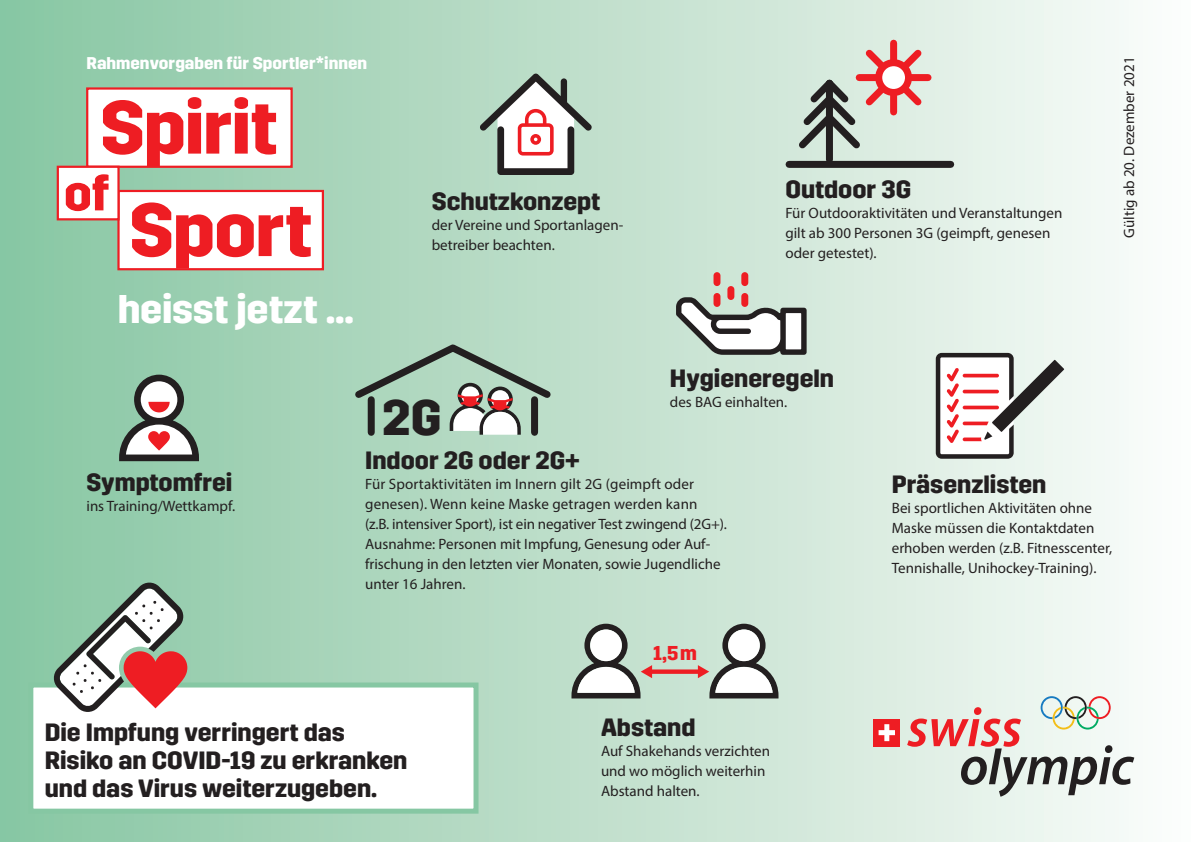
<style>
.page{position:relative;width:1191px;height:842px;background:#fff}
.page>*{position:absolute;margin:0;border:0;box-sizing:border-box;transform-origin:0 0}
.t1{font:700 75px/102.5px "Trim";letter-spacing:-.015em;color:#ee1d23;text-align:center}
.t2{font:700 49.9px "Trim";color:#231f20}
.t3{font:700 40px "Trim";letter-spacing:-.005em;color:#fff}
.t4{font:700 25px/28px "Trim";color:#231f20}
.t5{font:700 20px "Trim";color:#ee1d23}
.t6{font:700 17px "Trim";color:#fff}
.t7{font:15px/20px "Myriad Pro";color:#231f20}
</style>
<div class="page">
<div style="left:0;top:0;width:1191px;height:842px;background:linear-gradient(to right,#87c5a1,#fbfcfa)"></div>
<svg style="left:907px;top:696px;width:227px;height:101px"></svg>
<div style="left:873px;top:719px;width:27px;height:27px;background:#ee1d23"></div>
<svg style="left:878px;top:724px;width:17px;height:17px"></svg>
<svg style="left:56px;top:86px;width:269px;height:185px"></svg>
<svg style="left:571px;top:624px;width:207px;height:74px"></svg>
<svg style="left:119px;top:375px;width:80px;height:86px"></svg>
<svg style="left:676px;top:297px;width:130px;height:58px"></svg>
<div style="left:713px;top:272px;width:7px;height:14px;background:#ee1d23;border-radius:3px"></div>
<div style="left:727px;top:286px;width:7px;height:14px;background:#ee1d23;border-radius:3px"></div>
<div style="left:713px;top:293px;width:7px;height:14px;background:#ee1d23;border-radius:3px"></div>
<div style="left:741px;top:293px;width:7px;height:14px;background:#ee1d23;border-radius:3px"></div>
<div style="left:741px;top:272px;width:7px;height:14px;background:#ee1d23;border-radius:3px"></div>
<svg style="left:479px;top:73px;width:113px;height:102px"></svg>
<svg style="left:935px;top:353px;width:129px;height:106px"></svg>
<div style="left:31px;top:685px;width:445px;height:126px;background:#fff"></div>
<div style="left:28px;top:682px;width:450px;height:132px;border:5px solid #86c7a3"></div>
<svg style="left:53px;top:581px;width:134px;height:131px"></svg>
<svg style="left:349px;top:340px;width:207px;height:95px;background:#a8c2b0"></svg>
<div style="left:368px;top:400px;width:7px;height:32px;background:#231f20"></div>
<div style="left:531px;top:400px;width:7px;height:32px;background:#231f20"></div>
<div style="left:826px;top:83px;width:7px;height:77px;background:#231f20"></div>
<svg style="left:792px;top:43px;width:136px;height:112px;background:#c4c3ba"></svg>
<svg style="left:878px;top:63px;width:30px;height:29px"></svg>
<div style="left:875px;top:59px;width:37px;height:37px;border:7px solid #ee1d23;border-radius:50%"></div>
<div style="left:789px;top:161px;width:161px;height:7px;background:#231f20"></div>
<p class="t6" style="left:86px;top:54px;width:282px">Rahmenvorgaben für Sportler*innen</p>
<h1 class="t1" style="left:100px;top:78px;width:213px">Spirit<br>Sport</h1>
<h3 class="t3" style="left:118px;top:286px;width:238px">heisst jetzt …</h3>
<h3 class="t4" style="left:432px;top:188px;width:170px">Schutzkonzept</h3>
<p class="t7" style="left:432px;top:215px;width:193px">der Vereine und Sportanlagen&shy;betreiber beachten.</p>
<h3 class="t4" style="left:785px;top:176px;width:127px">Outdoor 3G</h3>
<p class="t7" style="left:785px;top:203px;width:278px">Für Outdooraktivitäten und Veranstaltungen gilt ab 300 Personen 3G (geimpft, genesen oder getestet).</p>
<p class="t7" style="left:1119px;top:238px;width:182px;rotate:-90deg">Gültig ab 20. Dezember 2021</p>
<h3 class="t4" style="left:86px;top:469px;width:147px">Symptomfrei</h3>
<p class="t7" style="left:86px;top:496px;width:150px">ins Training/Wettkampf.</p>
<h2 class="t2" style="left:382px;top:389px;width:61px">2G</h2>
<h3 class="t4" style="left:670px;top:365px;width:166px">Hygieneregeln</h3>
<p class="t7" style="left:670px;top:392px;width:119px">des BAG einhalten.</p>
<h3 class="t4" style="left:365px;top:447px;width:216px">Indoor 2G oder 2G+</h3>
<p class="t7" style="left:365px;top:474px;width:363px">Für Sportaktivitäten im Innern gilt 2G (geimpft oder genesen). Wenn keine Maske getragen werden kann<br>(z.B. intensiver Sport), ist ein negativer Test zwingend (2G+).<br>Ausnahme: Personen mit Impfung, Genesung oder Auf&shy;frischung in den letzten vier Monaten, sowie Jugendliche unter 16 Jahren.</p>
<h3 class="t4" style="left:891px;top:471px;width:156px">Präsenzlisten</h3>
<p class="t7" style="left:891px;top:498px;width:222px">Bei sportlichen Aktivitäten ohne Maske müssen die Kontaktdaten erhoben werden (z.B. Fitnesscenter, Tennishalle, Unihockey-Training).</p>
<h3 class="t4" style="left:45px;top:719px;width:364px">Die Impfung verringert das<br>Risiko an COVID-19 zu erkranken und das Virus weiterzugeben.</h3>
<h3 class="t5" style="left:653px;top:642px;width:45px">1,5 m</h3>
<h3 class="t4" style="left:601px;top:714px;width:96px">Abstand</h3>
<p class="t7" style="left:601px;top:741px;width:171px">Auf Shakehands verzichten und wo möglich weiterhin<br>Abstand halten.</p>
</div>
